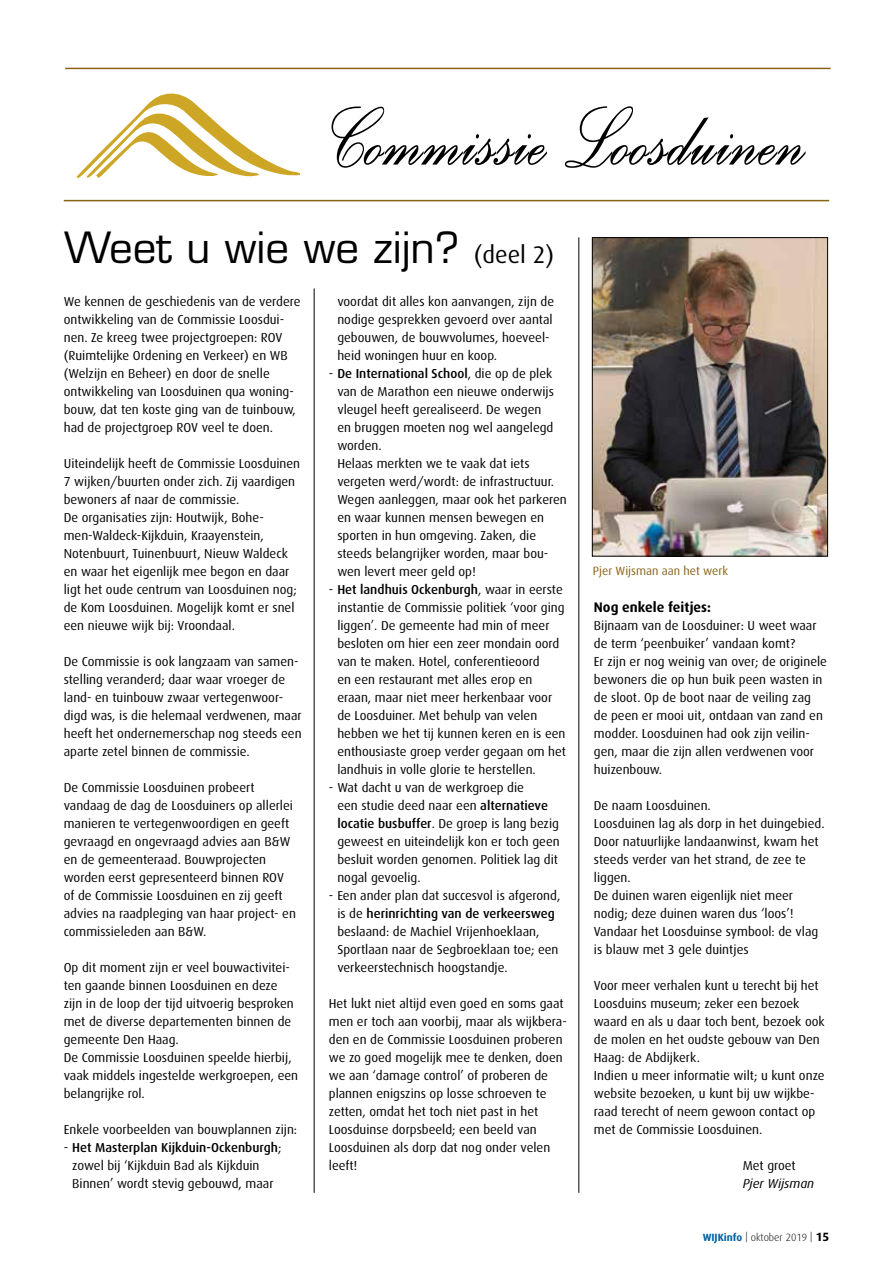
<style>
.page{position:relative;width:893px;height:1263px;background:#fff}
.page>*{position:absolute;margin:0;border:0;box-sizing:border-box;transform-origin:0 0}
.t1{font:600 108px "Palace Script MT Std";letter-spacing:.02em;color:#000;scale:.76 1}
.t2{font:42px "Eurostile LT";color:#000}
.t3{font:700 13.8px "Dax";color:#000}
.t4{font:12.9px/18px "Dax";color:#000}
.t5{font:italic 12.9px "Dax";color:#000}
.t6{font:12px "Dax";color:#896216}
.t7{font:300 10.5px "Dax";color:#000}
.s1{font-family:"Dax";font-size:24px}
.s2{font-weight:500}
.s3{font-weight:700;color:#0061a1}
.s4{font-weight:700;font-size:12px}
</style>
<div class="page">
<hr style="left:314px;top:288px;width:1px;height:905px;background:#000">
<hr style="left:579px;top:237px;width:1px;height:956px;background:#000">
<svg style="left:77px;top:94px;width:222px;height:84px"></svg>
<hr style="left:64px;top:200px;width:765px;height:1px;background:#896216">
<hr style="left:65px;top:68px;width:766px;height:1px;background:#896216">
<img style="left:594px;top:239px;width:232px;height:315px">
<div style="left:592px;top:237px;width:236px;height:319px;border:1px solid #000"></div>
<h1 class="t1" style="left:328px;top:84px;width:630px">Commissie Loosduinen</h1>
<h2 class="t2" style="left:64px;top:222px;width:491px">Weet u wie we zijn? <span class="s1">(deel 2)</span></h2>
<p class="t4" style="left:64px;top:293px;width:238px">We kennen de geschiedenis van de verdere ontwikkeling van de Commissie Loosdui&shy;nen. Ze kreeg twee projectgroepen: ROV (Ruimtelijke Ordening en Verkeer) en WB (Welzijn en Beheer) en door de snelle ontwikkeling van Loosduinen qua woning&shy;bouw, dat ten koste ging van de tuinbouw, had de projectgroep ROV veel te doen.</p>
<p class="t4" style="left:64px;top:455px;width:238px">Uiteindelijk heeft de Commissie Loosduinen 7 wijken/buurten onder zich. Zij vaardigen bewoners af naar de commissie.<br>De organisaties zijn: Houtwijk, Bohe&shy;men-Waldeck-Kijkduin, Kraayenstein, Notenbuurt, Tuinenbuurt, Nieuw Waldeck en waar het eigenlijk mee begon en daar ligt het oude centrum van Loosduinen nog; de Kom Loosduinen. Mogelijk komt er snel een nieuwe wijk bij: Vroondaal.</p>
<p class="t4" style="left:64px;top:653px;width:239px">De Commissie is ook langzaam van samen&shy;stelling veranderd; daar waar vroeger de land- en tuinbouw zwaar vertegenwoor&shy;digd was, is die helemaal verdwenen, maar heeft het ondernemerschap nog steeds een aparte zetel binnen de commissie.</p>
<p class="t4" style="left:64px;top:779px;width:234px">De Commissie Loosduinen probeert vandaag de dag de Loosduiners op allerlei manieren te vertegenwoordigen en geeft gevraagd en ongevraagd advies aan B&amp;W en de gemeenteraad. Bouwprojecten worden eerst gepresenteerd binnen ROV of de Commissie Loosduinen en zij geeft advies na raadpleging van haar project- en commissieleden aan B&amp;W.</p>
<p class="t4" style="left:64px;top:959px;width:236px">Op dit moment zijn er veel bouwactivitei&shy;ten gaande binnen Loosduinen en deze zijn in de loop der tijd uitvoerig besproken met de diverse departementen binnen de gemeente Den Haag.<br>De Commissie Loosduinen speelde hierbij, vaak middels ingestelde werkgroepen, een belangrijke rol.</p>
<p class="t4" style="left:64px;top:1121px;width:235px">Enkele voorbeelden van bouwplannen zijn:</p>
<p class="t4" style="left:72px;top:1139px;width:211px;text-indent:-8px">- <span class="s2">Het Masterplan Kijkduin-Ockenburgh</span>; zowel bij ‘Kijkduin Bad als Kijkduin<br>Binnen’ wordt stevig gebouwd, maar</p>
<p class="t4" style="left:337px;top:293px;width:218px">voordat dit alles kon aanvangen, zijn de nodige gesprekken gevoerd over aantal gebouwen, de bouwvolumes, hoeveel&shy;heid woningen huur en koop.</p>
<p class="t4" style="left:337px;top:365px;width:231px;text-indent:-8px">- <span class="s2">De International School</span>, die op de plek van de Marathon een nieuwe onderwijs vleugel heeft gerealiseerd. De wegen<br>en bruggen moeten nog wel aangelegd worden.<br>Helaas merkten we te vaak dat iets vergeten werd/wordt: de infrastructuur.<br>Wegen aanleggen, maar ook het parkeren en waar kunnen mensen bewegen en sporten in hun omgeving. Zaken, die steeds belangrijker worden, maar bou&shy;wen levert meer geld op!</p>
<p class="t4" style="left:337px;top:581px;width:230px;text-indent:-8px">- <span class="s2">Het landhuis Ockenburgh</span>, waar in eerste instantie de Commissie politiek ‘voor ging liggen’. De gemeente had min of meer besloten om hier een zeer mondain oord van te maken. Hotel, conferentieoord<br>en een restaurant met alles erop en eraan, maar niet meer herkenbaar voor de Loosduiner. Met behulp van velen hebben we het tij kunnen keren en is een enthousiaste groep verder gegaan om het landhuis in volle glorie te herstellen.</p>
<p class="t4" style="left:337px;top:779px;width:224px;text-indent:-8px">- Wat dacht u van de werkgroep die<br>een studie deed naar een <span class="s2">alternatieve locatie busbuffer</span>. De groep is lang bezig geweest en uiteindelijk kon er toch geen besluit worden genomen. Politiek lag dit nogal gevoelig.</p>
<p class="t4" style="left:337px;top:887px;width:225px;text-indent:-8px">- Een ander plan dat succesvol is afgerond, is de <span class="s2">herinrichting van de verkeersweg </span>beslaand: de Machiel Vrijenhoeklaan, Sportlaan naar de Segbroeklaan toe; een verkeerstechnisch hoogstandje.</p>
<p class="t4" style="left:329px;top:995px;width:239px">Het lukt niet altijd even goed en soms gaat men er toch aan voorbij, maar als wijkbera&shy;den en de Commissie Loosduinen proberen we zo goed mogelijk mee te denken, doen we aan ‘damage control’ of proberen de plannen enigszins op losse schroeven te zetten, omdat het toch niet past in het Loosduinse dorpsbeeld; een beeld van Loosduinen als dorp dat nog onder velen leeft!</p>
<p class="t6" style="left:593px;top:564px;width:137px">Pjer Wijsman aan het werk</p>
<p class="t3" style="left:594px;top:599px;width:119px">Nog enkele feitjes:</p>
<p class="t4" style="left:594px;top:617px;width:235px">Bijnaam van de Loosduiner: U weet waar de term ‘peenbuiker’ vandaan komt?<br>Er zijn er nog weinig van over; de originele bewoners die op hun buik peen wasten in de sloot. Op de boot naar de veiling zag de peen er mooi uit, ontdaan van zand en modder. Loosduinen had ook zijn veilin&shy;gen, maar die zijn allen verdwenen voor huizenbouw.</p>
<p class="t4" style="left:594px;top:797px;width:232px">De naam Loosduinen.<br>Loosduinen lag als dorp in het duingebied.<br>Door natuurlijke landaanwinst, kwam het steeds verder van het strand, de zee te liggen.<br>De duinen waren eigenlijk niet meer nodig; deze duinen waren dus ‘loos’!<br>Vandaar het Loosduinse symbool: de vlag is blauw met 3 gele duintjes</p>
<p class="t4" style="left:594px;top:977px;width:232px">Voor meer verhalen kunt u terecht bij het Loosduins museum; zeker een bezoek waard en als u daar toch bent, bezoek ook de molen en het oudste gebouw van Den Haag: de Abdijkerk.<br>Indien u meer informatie wilt; u kunt onze website bezoeken, u kunt bij uw wijkbe&shy;raad terecht of neem gewoon contact op met de Commissie Loosduinen.</p>
<p class="t4" style="left:743px;top:1157px;width:55px">Met groet</p>
<p class="t5" style="left:743px;top:1176px;width:73px">Pjer Wijsman</p>
<p class="t7" style="left:703px;top:1232px;width:128px"><span class="s3">WIJKinfo</span> | oktober 2019 | <span class="s4">15</span></p>
</div>
